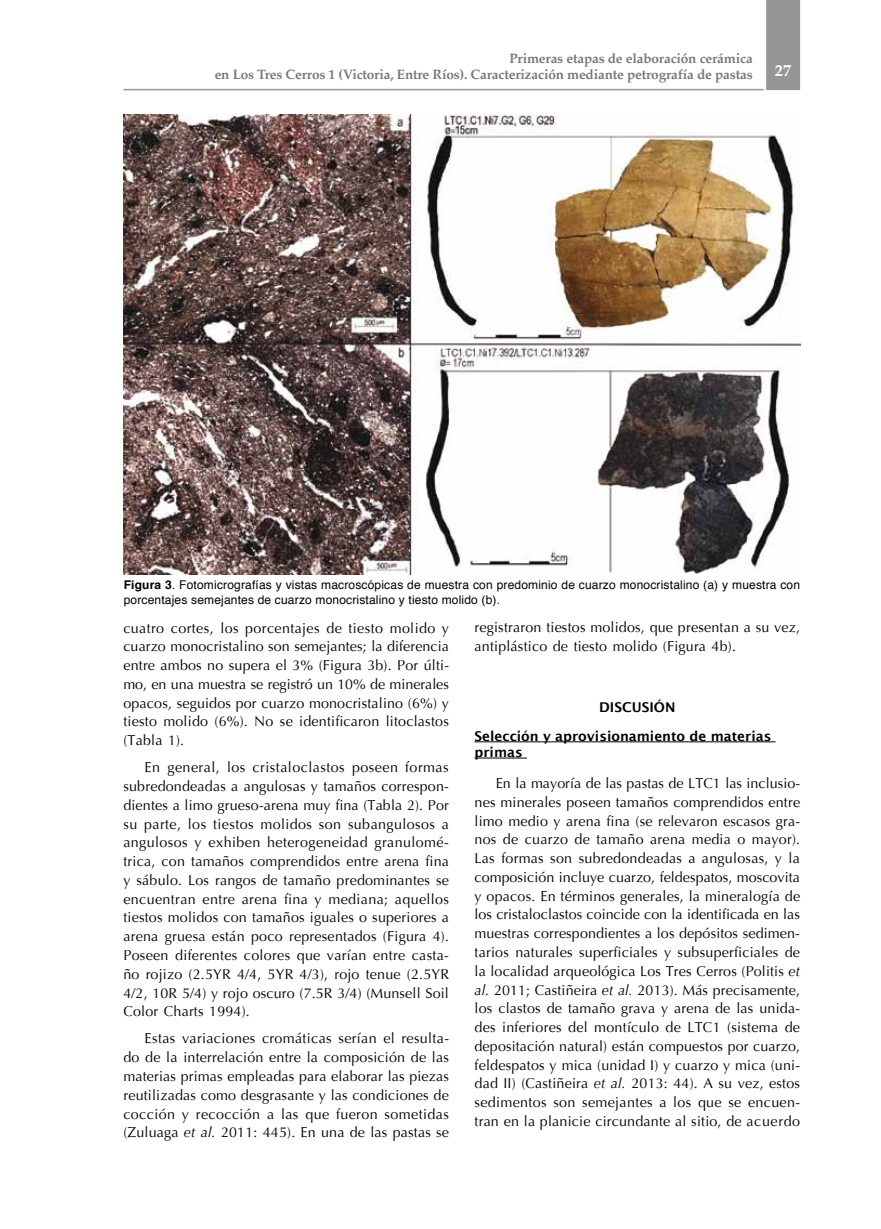
<style>
.page{position:relative;width:881px;height:1229px;background:#fff}
.page>*{position:absolute;margin:0;border:0;box-sizing:border-box;transform-origin:0 0}
.t1{font:700 16.5px "Palatino";color:#fff}
.t2{font:14.25px/18.8px "Optima";letter-spacing:.015em;color:#000;text-align:justify}
.t3{font:700 13.5px/16.2px "Palatino";letter-spacing:-.01em;color:#75797c;text-align:right}
.t4{font:600 13.5px/29px "Lucida Sans";color:#000}
.t5{font:12px/14.4px "Helvetica";letter-spacing:.015em;color:#000}
.s1{font-weight:700}
.s2{font-style:italic}
</style>
<div class="page">
<hr style="left:123px;top:89px;width:640px;height:1px;background:#969696">
<div style="left:766px;top:0;width:33px;height:90px;background:#969696"></div>
<hr style="left:474px;top:741px;width:301px;height:1px;background:#000">
<hr style="left:474px;top:758px;width:53px;height:1px;background:#000">
<img style="left:124px;top:115px;width:675px;height:459px">
<p class="t3" style="left:214px;top:50px;width:539px">Primeras etapas de elaboración cerámica<br>en Los Tres Cerros 1 (Victoria, Entre Ríos). Caracterización mediante petrografía de pastas</p>
<p class="t1" style="left:774px;top:56px;width:18px">27</p>
<p class="t5" style="left:124px;top:578px;width:677px"><span class="s1">Figura 3</span>. Fotomicrografías y vistas macroscópicas de muestra con predominio de cuarzo monocristalino (a) y muestra con porcentajes semejantes de cuarzo monocristalino y tiesto molido (b).</p>
<p class="t2" style="left:123px;top:619px;width:327px">cuatro cortes, los porcentajes de tiesto molido y cuarzo monocristalino son semejantes; la diferencia entre ambos no supera el 3% (Figura 3b). Por últi&shy;mo, en una muestra se registró un 10% de minerales opacos, seguidos por cuarzo monocristalino (6%) y tiesto molido (6%). No se identificaron litoclastos (Tabla 1).</p>
<p class="t2" style="left:123px;top:758px;width:327px;text-indent:21px">En general, los cristaloclastos poseen formas subredondeadas a angulosas y tamaños correspon&shy;dientes a limo grueso-arena muy fina (Tabla 2). Por su parte, los tiestos molidos son subangulosos a angulosos y exhiben heterogeneidad granulomé&shy;trica, con tamaños comprendidos entre arena fina y sábulo. Los rangos de tamaño predominantes se encuentran entre arena fina y mediana; aquellos tiestos molidos con tamaños iguales o superiores a arena gruesa están poco representados (Figura 4).<br>Poseen diferentes colores que varían entre casta&shy;ño rojizo (2.5YR 4/4, 5YR 4/3), rojo tenue (2.5YR 4/2, 10R 5/4) y rojo oscuro (7.5R 3/4) (Munsell Soil Color Charts 1994).</p>
<p class="t2" style="left:123px;top:1029px;width:327px;text-indent:21px">Estas variaciones cromáticas serían el resulta&shy;do de la interrelación entre la composición de las materias primas empleadas para elaborar las piezas reutilizadas como desgrasante y las condiciones de cocción y recocción a las que fueron sometidas (Zuluaga <span class="s2">et al.</span> 2011: 445). En una de las pastas se</p>
<p class="t2" style="left:474px;top:618px;width:327px">registraron tiestos molidos, que presentan a su vez, antiplástico de tiesto molido (Figura 4b).</p>
<p class="t4" style="left:474px;top:692px;width:298px;text-indent:125px">DISCUSIÓN<br>Selección y aprovisionamiento de materias</p>
<p class="t4" style="left:474px;top:737px;width:50px">primas</p>
<p class="t2" style="left:474px;top:774px;width:327px;text-indent:21px">En la mayoría de las pastas de LTC1 las inclusio&shy;nes minerales poseen tamaños comprendidos entre limo medio y arena fina (se relevaron escasos gra&shy;nos de cuarzo de tamaño arena media o mayor).<br>Las formas son subredondeadas a angulosas, y la composición incluye cuarzo, feldespatos, moscovita y opacos. En términos generales, la mineralogía de los cristaloclastos coincide con la identificada en las muestras correspondientes a los depósitos sedimen&shy;tarios naturales superficiales y subsuperficiales de la localidad arqueológica Los Tres Cerros (Politis <span class="s2">et al.</span> 2011; Castiñeira <span class="s2">et al.</span> 2013). Más precisamente, los clastos de tamaño grava y arena de las unida&shy;des inferiores del montículo de LTC1 (sistema de depositación natural) están compuestos por cuarzo, feldespatos y mica (unidad I) y cuarzo y mica (uni&shy;dad II) (Castiñeira <span class="s2">et al.</span> 2013: 44). A su vez, estos sedimentos son semejantes a los que se encuen&shy;tran en la planicie circundante al sitio, de acuerdo</p>
</div>
